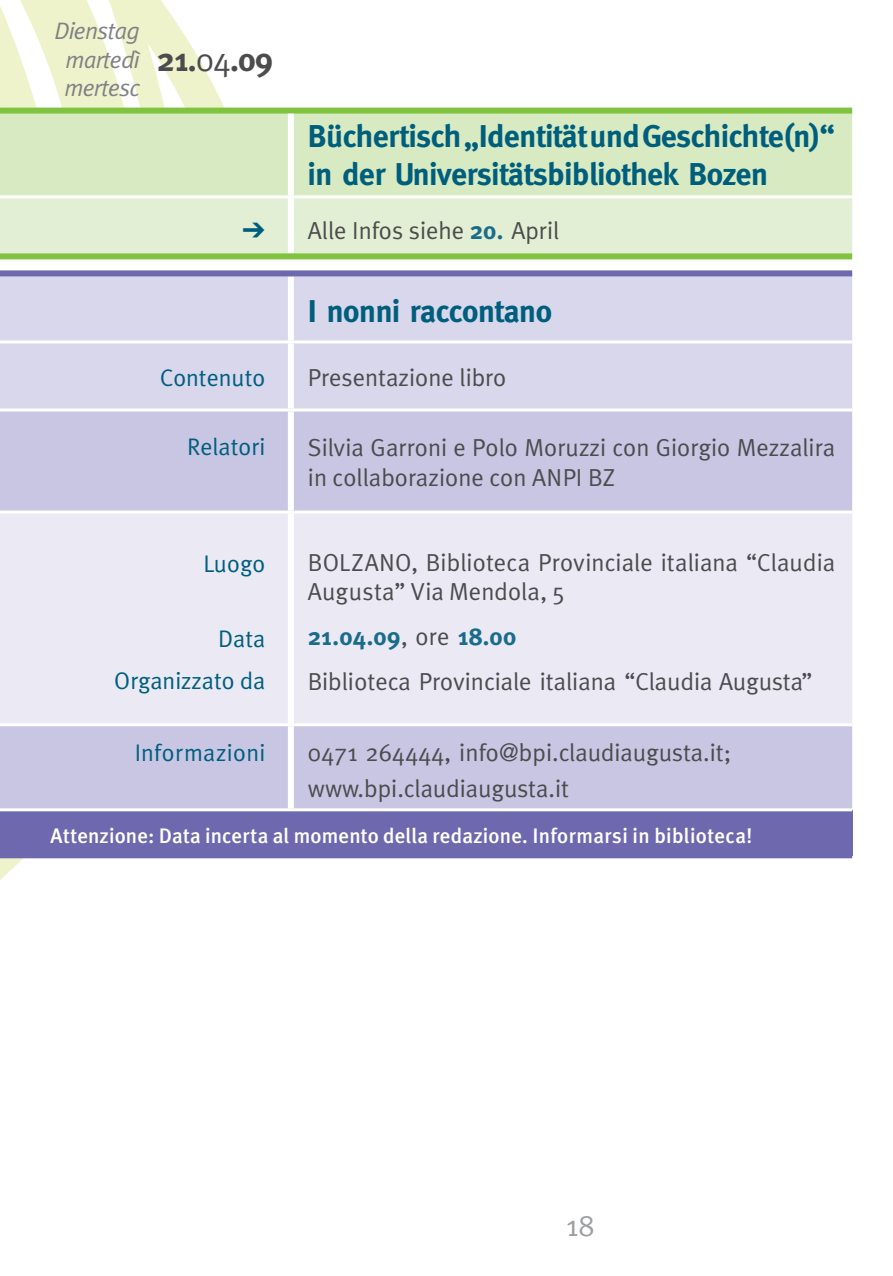
<style>
.page{position:relative;width:893px;height:1276px;background:#fff}
.page>*{position:absolute;margin:0;border:0;box-sizing:border-box;transform-origin:0 0}
.t1{font:700 33px "Meta";color:#4c4c4e}
.t2{font:700 31.5px/37.8px "Meta";letter-spacing:-.01em;color:#005e7d}
.t3{font:30px "Meta";color:#9c9fa2}
.t4{font:24.6px/29.4px "Meta Plus Normal";color:#4c4c4e}
.t5{font:24.6px/45px "Meta";color:#4c4c4e}
.t6{font:24px/42px "Meta Plus Normal";color:#005e7d;text-align:right}
.t7{font:italic 24px/28.8px "Meta";letter-spacing:-.03em;color:#808284;text-align:center}
.t8{font:500 21px "Meta Plus";letter-spacing:.01em;color:#fff}
.s1{font-weight:400}
.s2{color:#005e7d}
.s3{font-family:"Meta";font-weight:700;color:#196c8b}
.s4{font-weight:700;color:#196c8b}
.s5{font-family:"Meta Plus Normal"}
</style>
<div class="page">
<svg style="left:168px;top:10px;width:108px;height:849px"></svg>
<svg style="left:0;top:0;width:168px;height:880px"></svg>
<div style="left:0;top:114px;width:852px;height:81px;background:#d7eac1"></div>
<div style="left:0;top:198px;width:852px;height:55px;background:#e3efd4"></div>
<div style="left:0;top:256px;width:852px;height:17px;background:#fff"></div>
<div style="left:0;top:276px;width:852px;height:132px;background:#d8d7ec"></div>
<div style="left:0;top:411px;width:852px;height:397px;background:#c9c6e4"></div>
<div style="left:0;top:513px;width:852px;height:210px;background:#ebe9f4"></div>
<div style="left:0;top:810px;width:852px;height:45px;background:#6e69af"></div>
<div style="left:0;top:108px;width:291px;height:6px;background:#80c341"></div>
<div style="left:291px;top:108px;width:561px;height:6px;background:#80c341"></div>
<div style="left:288px;top:114px;width:6px;height:81px;background:#fff"></div>
<div style="left:288px;top:198px;width:6px;height:55px;background:#fff"></div>
<div style="left:0;top:253px;width:291px;height:6px;background:#80c341"></div>
<div style="left:291px;top:253px;width:561px;height:6px;background:#80c341"></div>
<div style="left:288px;top:276px;width:6px;height:64px;background:#fff"></div>
<div style="left:288px;top:343px;width:6px;height:65px;background:#fff"></div>
<div style="left:288px;top:411px;width:6px;height:99px;background:#fff"></div>
<div style="left:288px;top:513px;width:6px;height:210px;background:#fff"></div>
<div style="left:288px;top:726px;width:6px;height:82px;background:#fff"></div>
<div style="left:0;top:270px;width:852px;height:6px;background:#6e69af"></div>
<div style="left:0;top:852px;width:291px;height:6px;background:#6e69af"></div>
<div style="left:291px;top:852px;width:561px;height:6px;background:#6e69af"></div>
<hr style="left:0;top:340px;width:852px;height:3px;background:#fff">
<hr style="left:0;top:408px;width:852px;height:3px;background:#fff">
<hr style="left:0;top:510px;width:852px;height:3px;background:#fff">
<hr style="left:0;top:723px;width:852px;height:3px;background:#fff">
<hr style="left:0;top:808px;width:852px;height:3px;background:#fff">
<hr style="left:0;top:195px;width:291px;height:3px;background:#fff">
<p class="t7" style="left:54px;top:19px;width:87px">Dienstag martedì mertesc</p>
<h1 class="t1" style="left:157px;top:44px;width:118px">21.<span class="s1">04</span>.09</h1>
<p class="t2" style="left:308px;top:119px;width:529px">Büchertisch „Identität und Geschichte(n)“ in der Universitätsbibliothek Bozen</p>
<p class="t4" style="left:243px;top:218px;width:318px"><span class="s2">➔</span> Alle Infos siehe <span class="s3">20.</span> April</p>
<p class="t2" style="left:308px;top:294px;width:246px">I nonni raccontano</p>
<p class="t6" style="left:160px;top:360px;width:107px">Contenuto</p>
<p class="t4" style="left:308px;top:365px;width:200px">Presentazione libro</p>
<p class="t6" style="left:187px;top:428px;width:80px">Relatori</p>
<p class="t4" style="left:308px;top:435px;width:529px">Silvia Garroni e Polo Moruzzi con Giorgio Mezzalira in collaborazione con ANPI BZ</p>
<p class="t6" style="left:203px;top:545px;width:63px">Luogo</p>
<p class="t6" style="left:114px;top:620px;width:153px">Data<br>Organizzato da</p>
<p class="t4" style="left:308px;top:550px;width:529px">BOLZANO, Biblioteca Provinciale italiana “Claudia<br>Augusta” Via Mendola, 5</p>
<p class="t5" style="left:308px;top:617px;width:506px"><span class="s4">21.04.09</span><span class="s5">, ore</span> <span class="s4">18.00<br></span>Biblioteca Provinciale italiana “Claudia Augusta”</p>
<p class="t6" style="left:135px;top:734px;width:132px">Informazioni</p>
<p class="t5" style="left:308px;top:737px;width:425px;line-height:36px">0471 264444, info@bpi.claudiaugusta.it; www.bpi.claudiaugusta.it</p>
<p class="t8" style="left:51px;top:826px;width:703px">Attenzione: Data incerta al momento della redazione. Informarsi in biblioteca!</p>
<p class="t3" style="left:566px;top:1214px;width:30px">18</p>
</div>
